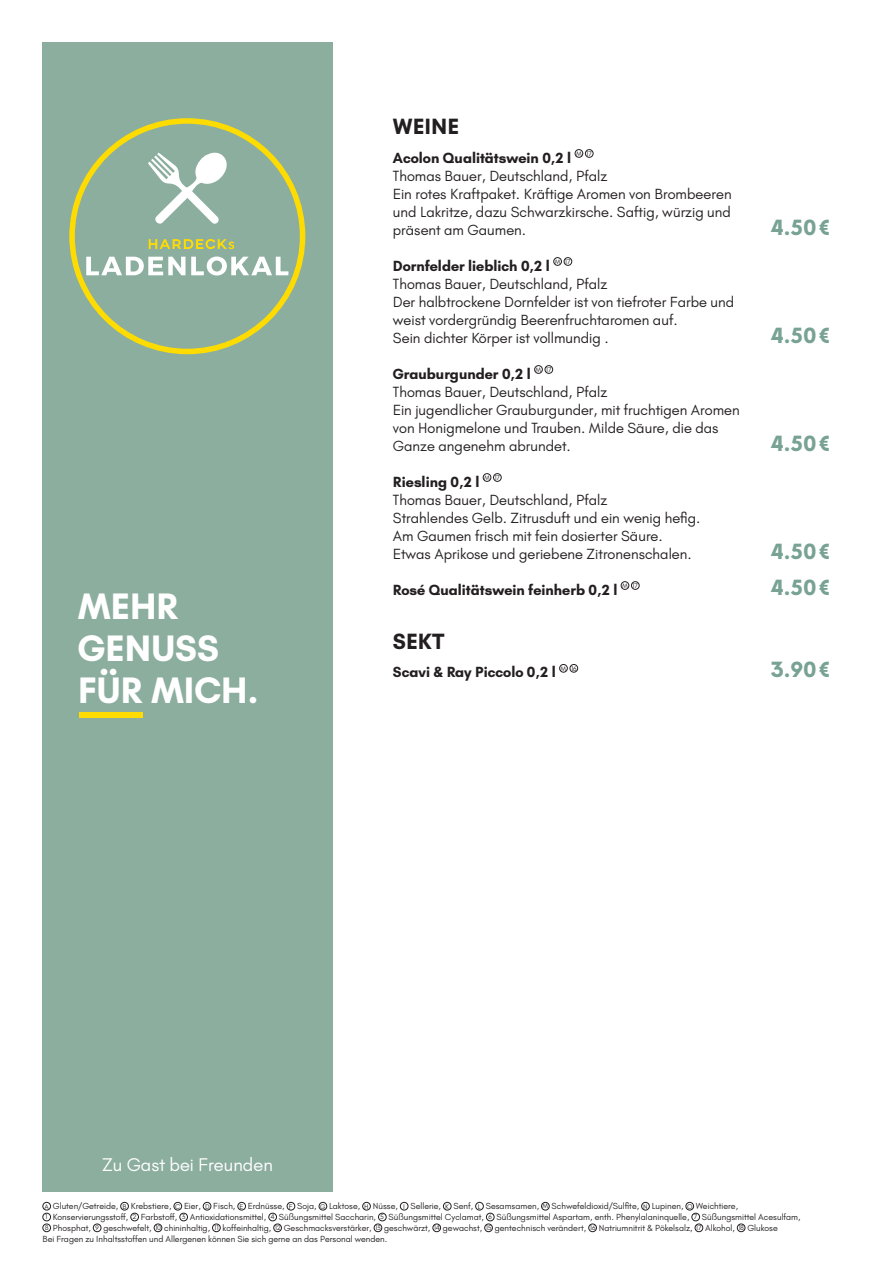
<style>
.page{position:relative;width:893px;height:1263px;background:#fff}
.page>*{position:absolute;margin:0;border:0;box-sizing:border-box;transform-origin:0 0}
.t1{font:700 37.5px/42px "Glacial Indifference";letter-spacing:-.01em;color:#fff}
.t2{font:700 22.5px "Glacial Indifference";color:#78a293}
.t3{font:700 22.5px "Glacial Indifference";color:#231f20}
.t4{font:18.75px "Glacial Indifference";color:#fff}
.t5{font:15px/18px "Glacial Indifference";color:#231f20}
.t6{font:700 15px "Glacial Indifference";color:#231f20}
.t7{font:9px/10.8px "Glacial Indifference";color:#231f20}
.t8{font:6.9px "Glacial Indifference";letter-spacing:-.2em;color:#231f20}
.s1{font-size:6.9px}
</style>
<div class="page">
<div style="left:43px;top:43px;width:290px;height:1149px;background:#8cae9f"></div>
<div style="left:43px;top:1202px;width:8px;height:8px;border:1px solid #231f20;border-radius:50%"></div>
<div style="left:120px;top:1202px;width:9px;height:8px;border:1px solid #231f20;border-radius:50%"></div>
<div style="left:174px;top:1202px;width:8px;height:8px;border:1px solid #231f20;border-radius:50%"></div>
<div style="left:203px;top:1202px;width:8px;height:8px;border:1px solid #231f20;border-radius:50%"></div>
<div style="left:237px;top:1202px;width:9px;height:8px;border:1px solid #231f20;border-radius:50%"></div>
<div style="left:287px;top:1202px;width:8px;height:8px;border:1px solid #231f20;border-radius:50%"></div>
<div style="left:319px;top:1202px;width:8px;height:8px;border:1px solid #231f20;border-radius:50%"></div>
<div style="left:362px;top:1202px;width:9px;height:8px;border:1px solid #231f20;border-radius:50%"></div>
<div style="left:400px;top:1202px;width:8px;height:8px;border:1px solid #231f20;border-radius:50%"></div>
<div style="left:443px;top:1202px;width:8px;height:8px;border:1px solid #231f20;border-radius:50%"></div>
<div style="left:475px;top:1202px;width:9px;height:8px;border:1px solid #231f20;border-radius:50%"></div>
<div style="left:541px;top:1202px;width:9px;height:8px;border:1px solid #231f20;border-radius:50%"></div>
<div style="left:641px;top:1202px;width:9px;height:8px;border:1px solid #231f20;border-radius:50%"></div>
<div style="left:686px;top:1202px;width:8px;height:8px;border:1px solid #231f20;border-radius:50%"></div>
<div style="left:43px;top:1213px;width:8px;height:8px;border:1px solid #231f20;border-radius:50%"></div>
<div style="left:130px;top:1213px;width:9px;height:8px;border:1px solid #231f20;border-radius:50%"></div>
<div style="left:179px;top:1213px;width:9px;height:8px;border:1px solid #231f20;border-radius:50%"></div>
<div style="left:268px;top:1213px;width:9px;height:8px;border:1px solid #231f20;border-radius:50%"></div>
<div style="left:378px;top:1213px;width:8px;height:8px;border:1px solid #231f20;border-radius:50%"></div>
<div style="left:486px;top:1213px;width:8px;height:8px;border:1px solid #231f20;border-radius:50%"></div>
<div style="left:692px;top:1213px;width:8px;height:8px;border:1px solid #231f20;border-radius:50%"></div>
<div style="left:43px;top:1224px;width:8px;height:8px;border:1px solid #231f20;border-radius:50%"></div>
<div style="left:93px;top:1224px;width:8px;height:8px;border:1px solid #231f20;border-radius:50%"></div>
<div style="left:154px;top:1224px;width:8px;height:8px;border:1px solid #231f20;border-radius:50%"></div>
<div style="left:212px;top:1224px;width:9px;height:8px;border:1px solid #231f20;border-radius:50%"></div>
<div style="left:273px;top:1224px;width:9px;height:8px;border:1px solid #231f20;border-radius:50%"></div>
<div style="left:374px;top:1224px;width:8px;height:8px;border:1px solid #231f20;border-radius:50%"></div>
<div style="left:433px;top:1224px;width:8px;height:8px;border:1px solid #231f20;border-radius:50%"></div>
<div style="left:484px;top:1224px;width:9px;height:8px;border:1px solid #231f20;border-radius:50%"></div>
<div style="left:588px;top:1224px;width:9px;height:8px;border:1px solid #231f20;border-radius:50%"></div>
<div style="left:695px;top:1224px;width:8px;height:8px;border:1px solid #231f20;border-radius:50%"></div>
<div style="left:737px;top:1224px;width:8px;height:8px;border:1px solid #231f20;border-radius:50%"></div>
<div style="left:575px;top:149px;width:8px;height:9px;border:1px solid #231f20;border-radius:50%"></div>
<div style="left:585px;top:149px;width:8px;height:9px;border:1px solid #231f20;border-radius:50%"></div>
<div style="left:553px;top:257px;width:9px;height:9px;border:1px solid #231f20;border-radius:50%"></div>
<div style="left:564px;top:257px;width:8px;height:9px;border:1px solid #231f20;border-radius:50%"></div>
<div style="left:534px;top:365px;width:9px;height:9px;border:1px solid #231f20;border-radius:50%"></div>
<div style="left:545px;top:365px;width:8px;height:9px;border:1px solid #231f20;border-radius:50%"></div>
<div style="left:483px;top:473px;width:8px;height:9px;border:1px solid #231f20;border-radius:50%"></div>
<div style="left:493px;top:473px;width:8px;height:9px;border:1px solid #231f20;border-radius:50%"></div>
<div style="left:621px;top:581px;width:8px;height:9px;border:1px solid #231f20;border-radius:50%"></div>
<div style="left:631px;top:581px;width:8px;height:9px;border:1px solid #231f20;border-radius:50%"></div>
<div style="left:559px;top:664px;width:9px;height:8px;border:1px solid #231f20;border-radius:50%"></div>
<div style="left:570px;top:664px;width:8px;height:8px;border:1px solid #231f20;border-radius:50%"></div>
<div style="left:79px;top:712px;width:63px;height:6px;background:#ffdc01"></div>
<svg style="left:69px;top:118px;width:236px;height:236px"></svg>
<svg style="left:148px;top:152px;width:79px;height:72px"></svg>
<svg style="left:149px;top:239px;width:85px;height:10px"></svg>
<svg style="left:86px;top:257px;width:99px;height:18px"></svg>
<svg style="left:191px;top:256px;width:97px;height:19px"></svg>
<h1 class="t1" style="left:78px;top:586px;width:182px">MEHR<br>GENUSS<br>FÜR MICH.</h1>
<h2 class="t3" style="left:393px;top:112px;width:68px">WEINE</h2>
<p class="t6" style="left:393px;top:148px;width:180px">Acolon Qualitätswein 0,2 l</p>
<p class="t8" style="left:576px;top:149px;width:18px">M 17</p>
<p class="t5" style="left:393px;top:166px;width:340px">Thomas Bauer, Deutschland, Pfalz<br>Ein rotes Kraftpaket. Kräftige Aromen von Brombeeren und Lakritze, dazu Schwarzkirsche. Saftig, würzig und präsent am Gaumen.</p>
<p class="t6" style="left:393px;top:256px;width:159px">Dornfelder lieblich 0,2 l</p>
<p class="t8" style="left:555px;top:257px;width:18px">M 17</p>
<p class="t5" style="left:393px;top:274px;width:343px">Thomas Bauer, Deutschland, Pfalz<br>Der halbtrockene Dornfelder ist von tiefroter Farbe und weist vordergründig Beerenfruchtaromen auf.<br>Sein dichter Körper ist vollmundig .</p>
<p class="t6" style="left:393px;top:364px;width:139px">Grauburgunder 0,2 l</p>
<p class="t8" style="left:536px;top:365px;width:18px">M 17</p>
<p class="t5" style="left:393px;top:382px;width:348px">Thomas Bauer, Deutschland, Pfalz<br>Ein jugendlicher Grauburgunder, mit fruchtigen Aromen von Honigmelone und Trauben. Milde Säure, die das Ganze angenehm abrundet.</p>
<p class="t6" style="left:393px;top:472px;width:88px">Riesling 0,2 l</p>
<p class="t8" style="left:484px;top:473px;width:18px">M 17</p>
<p class="t5" style="left:393px;top:490px;width:309px">Thomas Bauer, Deutschland, Pfalz<br>Strahlendes Gelb. Zitrusduft und ein wenig hefig.<br>Am Gaumen frisch mit fein dosierter Säure.<br>Etwas Aprikose und geriebene Zitronenschalen.</p>
<h2 class="t2" style="left:771px;top:213px;width:61px">4.50€</h2>
<h2 class="t2" style="left:771px;top:321px;width:61px">4.50€</h2>
<h2 class="t2" style="left:771px;top:429px;width:61px">4.50€</h2>
<h2 class="t2" style="left:771px;top:537px;width:61px">4.50€</h2>
<p class="t6" style="left:393px;top:580px;width:226px">Rosé Qualitätswein feinherb 0,2 l</p>
<p class="t8" style="left:622px;top:581px;width:18px">M 17</p>
<h2 class="t2" style="left:771px;top:573px;width:61px">4.50€</h2>
<h2 class="t3" style="left:393px;top:627px;width:53px">SEKT</h2>
<p class="t6" style="left:393px;top:663px;width:164px">Scavi &amp; Ray Piccolo 0,2 l</p>
<p class="t8" style="left:561px;top:664px;width:18px">M 16</p>
<h2 class="t2" style="left:771px;top:656px;width:61px">3.90€</h2>
<p class="t4" style="left:102px;top:1153px;width:172px">Zu Gast bei Freunden</p>
<p class="t7" style="left:43px;top:1201px;width:760px"><span class="s1">A</span> Gluten/Getreide, <span class="s1">B</span> Krebstiere, <span class="s1">C</span> Eier, <span class="s1">D</span> Fisch, <span class="s1">E</span> Erdnüsse, <span class="s1">F</span> Soja, <span class="s1">G</span> Laktose, <span class="s1">H</span> Nüsse, <span class="s1">I</span> Sellerie, <span class="s1">K</span> Senf, <span class="s1">L</span> Sesamsamen, <span class="s1">M</span> Schwefeldioxid/Sulfite, <span class="s1">N</span> Lupinen, <span class="s1">O</span> Weichtiere,<br><span class="s1">1</span> Konservierungsstoff, <span class="s1">2</span> Farbstoff, <span class="s1">3</span> Antioxidationsmittel, <span class="s1">4</span> Süßungsmittel Saccharin, <span class="s1">5</span> Süßungsmittel Cyclamat, <span class="s1">6</span> Süßungsmittel Aspartam, enth. Phenylalaninquelle, <span class="s1">7</span> Süßungsmittel Acesulfam, <span class="s1">8</span> Phosphat, <span class="s1">9</span> geschwefelt, <span class="s1">10</span> chininhaltig, <span class="s1">11</span> koffeinhaltig, <span class="s1">12</span> Geschmacksverstärker, <span class="s1">13</span> geschwärzt, <span class="s1">14</span> gewachst, <span class="s1">15</span> gentechnisch verändert, <span class="s1">16</span> Natriumnitrit &amp; Pökelsalz, <span class="s1">17</span> Alkohol, <span class="s1">18</span> Glukose<br>Bei Fragen zu Inhaltsstoffen und Allergenen können Sie sich gerne an das Personal wenden.</p>
</div>
